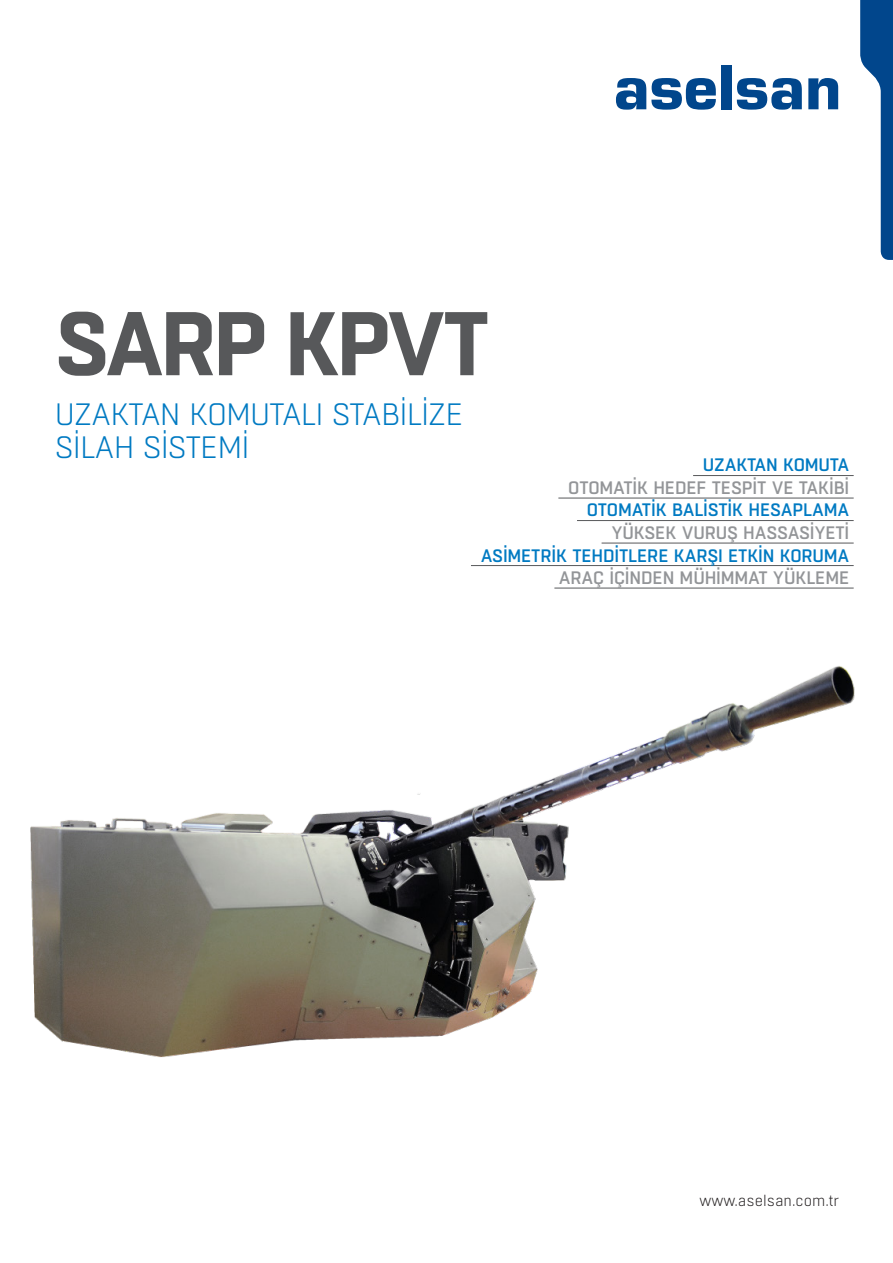
<style>
.page{position:relative;width:893px;height:1263px;background:#fff}
.page>*{position:absolute;margin:0;border:0;box-sizing:border-box;transform-origin:0 0}
.t1{font:700 90px "Boxed";letter-spacing:-.04em;color:#57585a}
.t2{font:300 30.9px/32.8px "Boxed";letter-spacing:-.03em;color:#007ac2}
.t3{font:500 18px "Boxed";letter-spacing:-.01em;color:#939598}
.t4{font:500 18px "Boxed";letter-spacing:-.01em;color:#007ac2}
.t5{font:300 15px "Boxed";color:#231f20}
</style>
<div class="page">
<svg style="left:616px;top:78px;width:100px;height:32px"></svg>
<div style="left:721px;top:65px;width:10px;height:44px;background:#01468c"></div>
<svg style="left:737px;top:78px;width:65px;height:32px"></svg>
<svg style="left:808px;top:78px;width:30px;height:31px"></svg>
<svg style="left:860px;top:0;width:33px;height:260px"></svg>
<hr style="left:693px;top:475px;width:161px;height:1px;background:#57585a">
<hr style="left:558px;top:498px;width:296px;height:1px;background:#57585a">
<hr style="left:577px;top:520px;width:277px;height:1px;background:#57585a">
<hr style="left:602px;top:543px;width:252px;height:1px;background:#57585a">
<hr style="left:471px;top:565px;width:383px;height:1px;background:#57585a">
<hr style="left:554px;top:588px;width:300px;height:1px;background:#57585a">
<img style="left:30px;top:666px;width:825px;height:392px">
<p class="t1" style="left:55px;top:283px;width:437px">SARP KPVT</p>
<p class="t2" style="left:55px;top:398px;width:410px">UZAKTAN KOMUTALI STABILIZE<br>SILAH SISTEMI</p>
<p class="t4" style="left:703px;top:454px;width:148px">UZAKTAN KOMUTA</p>
<p class="t3" style="left:568px;top:476px;width:283px">OTOMATİK HEDEF TESPİT VE TAKİBİ</p>
<p class="t4" style="left:587px;top:499px;width:264px">OTOMATİK BALİSTİK HESAPLAMA</p>
<p class="t3" style="left:611px;top:521px;width:239px">YÜKSEK VURUŞ HASSASİYETİ</p>
<p class="t4" style="left:481px;top:544px;width:370px">ASİMETRİK TEHDİTLERE KARŞI ETKİN KORUMA</p>
<p class="t3" style="left:559px;top:566px;width:292px">ARAÇ İÇİNDEN MÜHİMMAT YÜKLEME</p>
<p class="t5" style="left:700px;top:1191px;width:141px">www.aselsan.com.tr</p>
</div>
